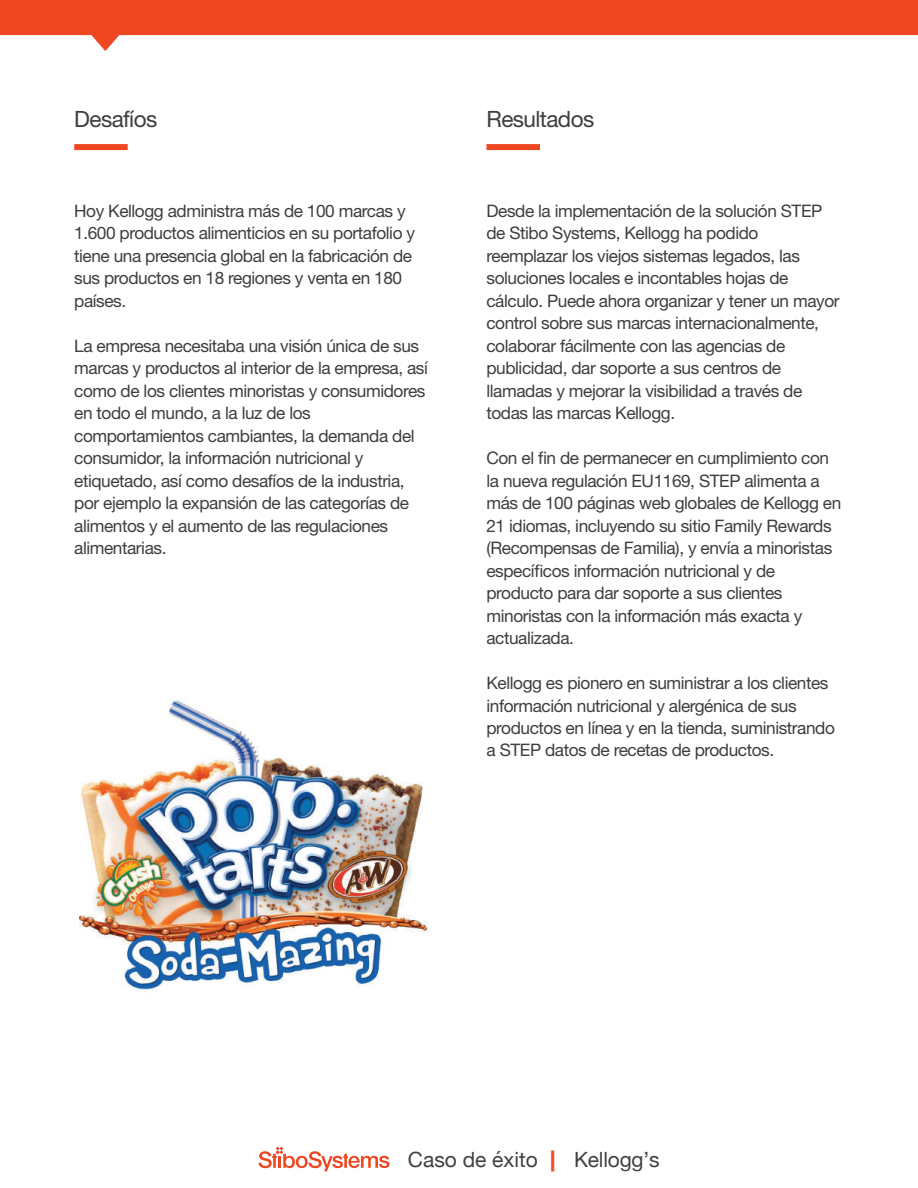
<style>
.page{position:relative;width:918px;height:1188px;background:#fff}
.page>*{position:absolute;margin:0;border:0;box-sizing:border-box;transform-origin:0 0}
.t1{font:22.5px "Helvetica Neue";letter-spacing:-.025em;color:#3e3e3f}
.t2{font:21px "Helvetica Neue";color:#414042}
.t3{font:17.25px/22.5px "Helvetica Neue";letter-spacing:-.025em;color:#3e3e3f}
.s1{font-family:"Helvetica Neue LT Std";font-weight:800;color:#f04f22}
</style>
<div class="page">
<svg style="left:0;top:0;width:918px;height:51px;fill:#ef4722"></svg>
<div style="left:74px;top:144px;width:54px;height:6px;background:#ef4722"></div>
<div style="left:486px;top:144px;width:54px;height:6px;background:#ef4722"></div>
<img style="left:79px;top:700px;width:349px;height:291px">
<svg style="left:259px;top:1147px;width:131px;height:24px"></svg>
<h1 class="t1" style="left:74px;top:102px;width:85px">Desafíos</h1>
<p class="t3" style="left:74px;top:200px;width:342px">Hoy Kellogg administra más de 100 marcas y 1.600 productos alimenticios en su portafolio y tiene una presencia global en la fabricación de sus productos en 18 regiones y venta en 180 países.</p>
<p class="t3" style="left:74px;top:335px;width:355px">La empresa necesitaba una visión única de sus marcas y productos al interior de la empresa, así como de los clientes minoristas y consumidores en todo el mundo, a la luz de los comportamientos cambiantes, la demanda del consumidor, la información nutricional y etiquetado, así como desafíos de la industria, por ejemplo la expansión de las categorías de alimentos y el aumento de las regulaciones alimentarias.</p>
<h1 class="t1" style="left:487px;top:102px;width:109px">Resultados</h1>
<p class="t3" style="left:487px;top:200px;width:355px">Desde la implementación de la solución STEP de Stibo Systems, Kellogg ha podido reemplazar los viejos sistemas legados, las soluciones locales e incontables hojas de cálculo. Puede ahora organizar y tener un mayor control sobre sus marcas internacionalmente, colaborar fácilmente con las agencias de publicidad, dar soporte a sus centros de llamadas y mejorar la visibilidad a través de todas las marcas Kellogg.</p>
<p class="t3" style="left:487px;top:448px;width:356px">Con el fin de permanecer en cumplimiento con la nueva regulación EU1169, STEP alimenta a más de 100 páginas web globales de Kellogg en 21 idiomas, incluyendo su sitio Family Rewards (Recompensas de Familia), y envía a minoristas específicos información nutricional y de producto para dar soporte a sus clientes minoristas con la información más exacta y actualizada.</p>
<p class="t3" style="left:487px;top:673px;width:350px">Kellogg es pionero en suministrar a los clientes información nutricional y alergénica de sus productos en línea y en la tienda, suministrando a STEP datos de recetas de productos.</p>
<p class="t2" style="left:408px;top:1144px;width:253px">Caso de éxito <span class="s1">|</span> Kellogg’s</p>
</div>
